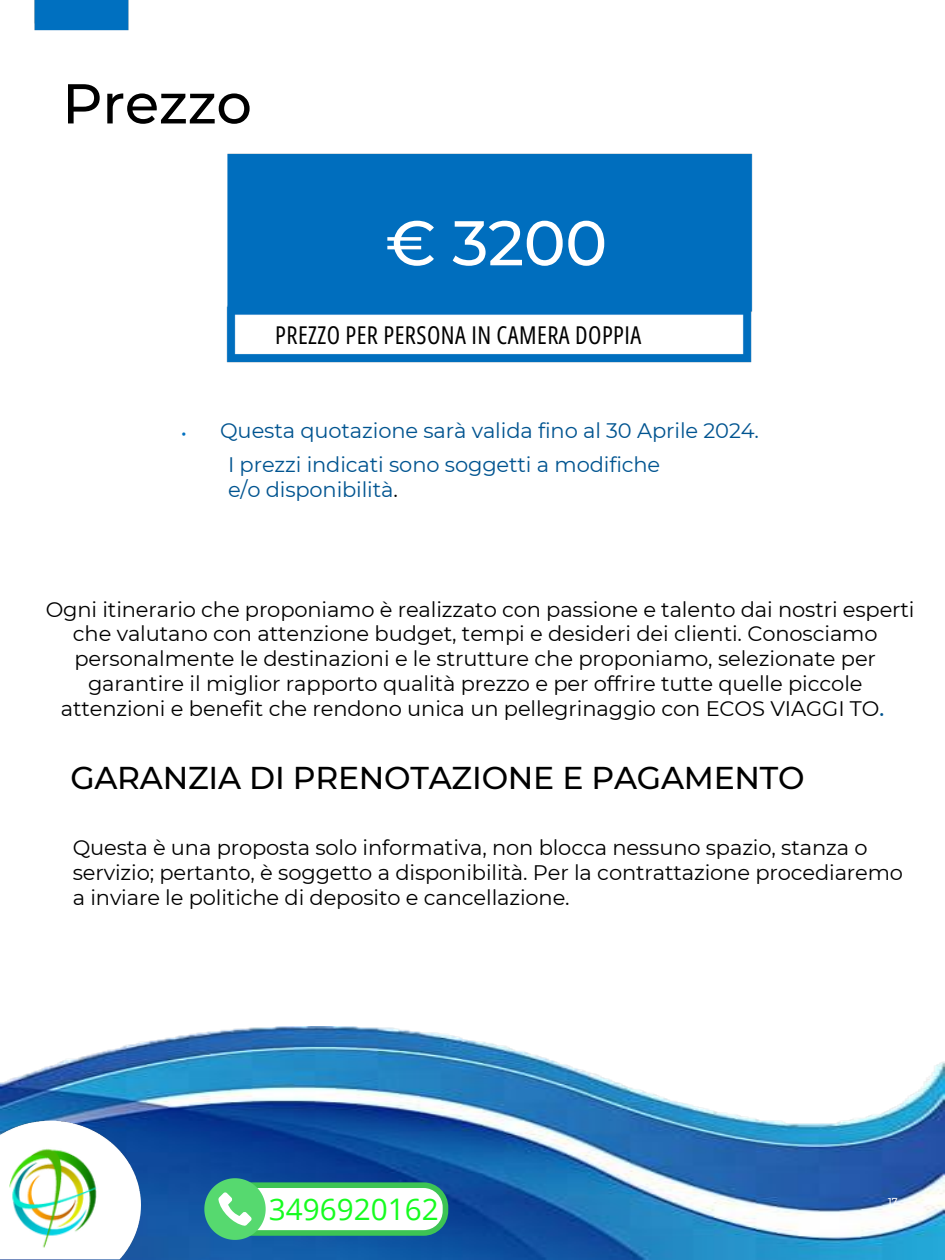
<style>
.page{position:relative;width:945px;height:1260px;background:#fff}
.page>*{position:absolute;margin:0;border:0;box-sizing:border-box;transform-origin:0 0}
.t1{font:500 63px "Montserrat";color:#fff}
.t2{font:500 56px "Montserrat";letter-spacing:-.005em;color:#000}
.t3{font:500 31.5px "Montserrat";letter-spacing:-.005em;color:#000}
.t4{font:29.75px "Open Sans";color:#16fc1f}
.t5{font:24.5px "Open Sans Condensed";letter-spacing:.02em;color:#000}
.t6{font:21px/24.8px "Montserrat";letter-spacing:-.005em;color:#000}
.t7{font:21px "Montserrat";letter-spacing:-.005em;color:#005490}
.t8{font:21px "Montserrat";color:#0070c0}
.t9{font:500 9.8px "Montserrat";color:#fff}
.s1{color:#000}
.s2{font-weight:500;color:#005490}
</style>
<div class="page">
<div style="left:34px;top:0;width:95px;height:31px;background:#0070c0"></div>
<img style="left:226px;top:153px;width:527px;height:210px">
<img style="left:0;top:1026px;width:945px;height:234px">
<img style="left:0;top:1121px;width:140px;height:139px">
<img style="left:9px;top:1143px;width:96px;height:110px;border-radius:16px">
<svg style="left:204px;top:1178px;width:244px;height:62px"></svg>
<p class="t2" style="left:62px;top:69px;width:191px">Prezzo</p>
<p class="t1" style="left:385px;top:204px;width:223px">€ 3200</p>
<p class="t5" style="left:275px;top:318px;width:367px">PREZZO PER PERSONA IN CAMERA DOPPIA</p>
<p class="t8" style="left:181px;top:419px;width:8px">•</p>
<p class="t7" style="left:220px;top:418px;width:540px">Questa quotazione sarà valida fino al 30 Aprile 2024.</p>
<h1 class="t7" style="left:228px;top:452px;width:434px">I prezzi indicati sono soggetti a modifiche</h1>
<h5 class="t7" style="left:228px;top:476px;width:171px">e/o disponibilità<span class="s1">.</span></h5>
<p class="t6" style="left:46px;top:597px;width:870px">Ogni itinerario che proponiamo è realizzato con passione e talento dai nostri esperti</p>
<p class="t6" style="left:61px;top:621px;width:825px;text-align:center">che valutano con attenzione budget, tempi e desideri dei clienti. Conosciamo personalmente le destinazioni e le strutture che proponiamo, selezionate per garantire il miglior rapporto qualità prezzo e per offrire tutte quelle piccole attenzioni e benefit che rendono unica un pellegrinaggio con ECOS VIAGGI TO<span class="s2">.</span></p>
<h3 class="t3" style="left:70px;top:759px;width:736px">GARANZIA DI PRENOTAZIONE E PAGAMENTO</h3>
<p class="t6" style="left:73px;top:835px;width:832px">Questa è una proposta solo informativa, non blocca nessuno spazio, stanza o servizio; pertanto, è soggetto a disponibilità. Per la contrattazione procediaremo a inviare le politiche di deposito e cancellazione.</p>
<p class="t4" style="left:269px;top:1188px;width:172px">3496920162</p>
<h2 class="t9" style="left:888px;top:1196px;width:11px">17</h2>
</div>
